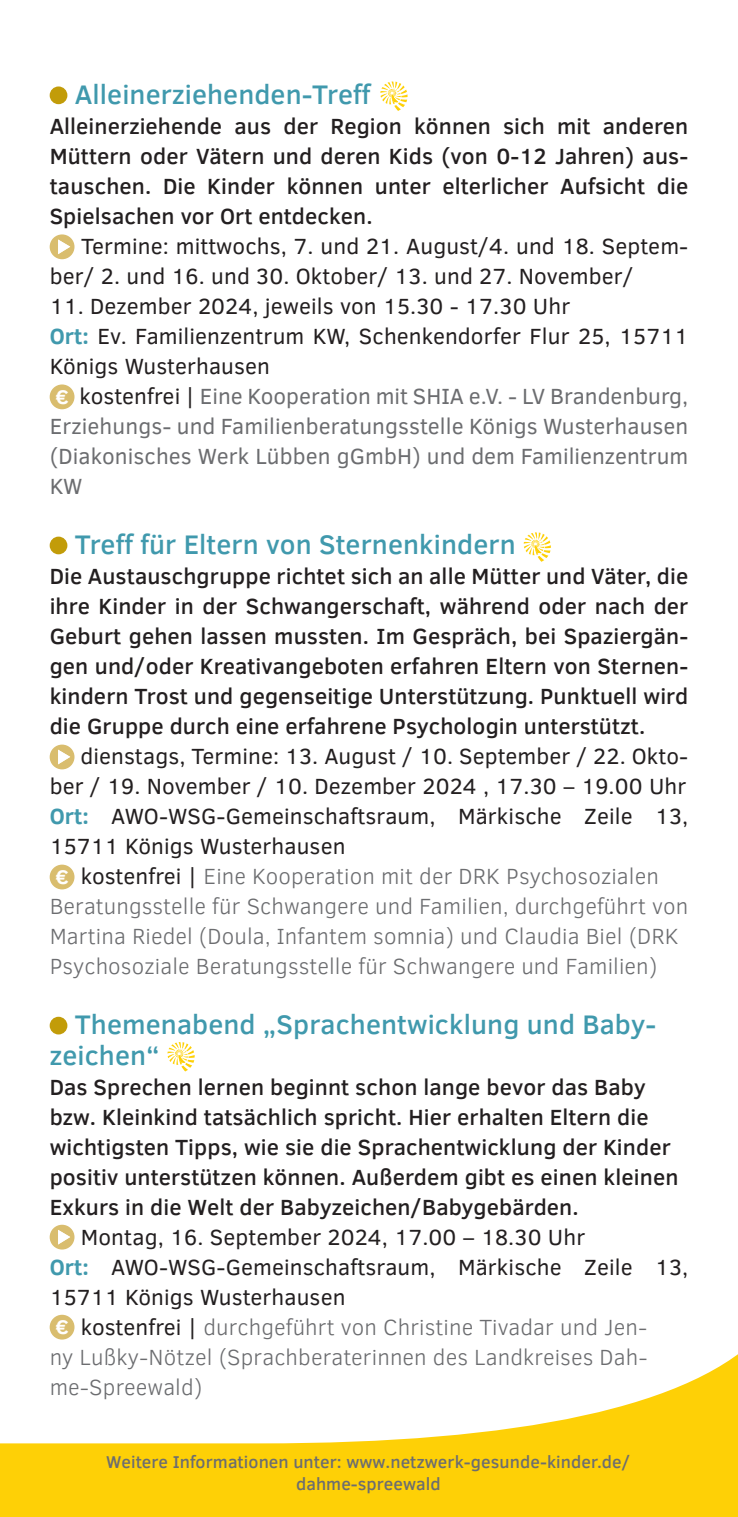
<style>
.page{position:relative;width:738px;height:1517px;background:#fff}
.page>*{position:absolute;margin:0;border:0;box-sizing:border-box;transform-origin:0 0}
.t1{font:500 27.5px/30px "Clear Sans";letter-spacing:.005em;color:#4099ad}
.t2{font:500 22.5px/30px "Clear Sans";letter-spacing:.005em;color:#231f20;text-align:justify}
.t3{font:300 22.5px/30px "Clear Sans";letter-spacing:.005em;color:#6c6d70}
.t4{font:22.5px/30px "Clear Sans";letter-spacing:.005em;color:#231f20}
.t5{font:22.5px/30px "Clear Sans";letter-spacing:.005em;color:#6c6d70}
.t6{font:500 17.5px/22.5px "Clear Sans";letter-spacing:.005em;color:#6c6d70;text-align:center}
.s1{color:#231f20}
.s2{font-weight:700;color:#4099ad}
.s3{font-weight:700;font-size:20.25px;color:#fff}
.s4{font-weight:400;color:#231f20}
.s5{font-weight:300;color:#6c6d70}
</style>
<div class="page">
<svg style="left:0;top:1330px;width:737px;height:187px"></svg>
<div style="left:50px;top:86px;width:17px;height:18px;background:#c29c09;border-radius:50%"></div>
<svg style="left:50px;top:234px;width:24px;height:25px"></svg>
<div style="left:50px;top:384px;width:24px;height:25px;background:#d9bd6e;border-radius:50%"></div>
<div style="left:50px;top:536px;width:17px;height:18px;background:#c29c09;border-radius:50%"></div>
<svg style="left:50px;top:744px;width:24px;height:25px"></svg>
<div style="left:50px;top:864px;width:24px;height:25px;background:#d9bd6e;border-radius:50%"></div>
<div style="left:50px;top:1016px;width:17px;height:18px;background:#c29c09;border-radius:50%"></div>
<svg style="left:50px;top:1224px;width:24px;height:25px"></svg>
<div style="left:50px;top:1314px;width:24px;height:25px;background:#d9bd6e;border-radius:50%"></div>
<svg style="left:380px;top:81px;width:27px;height:30px"></svg>
<svg style="left:523px;top:532px;width:27px;height:30px"></svg>
<svg style="left:167px;top:1042px;width:27px;height:29px"></svg>
<p class="t1" style="left:75px;top:79px;width:298px">Alleinerziehenden-Treff</p>
<p class="t2" style="left:50px;top:111px;width:639px">Alleinerziehende aus der Region können sich mit anderen Müttern oder Vätern und deren Kids (von 0-12 Jahren) aus&shy;tauschen. Die Kinder können unter elterlicher Aufsicht die Spielsachen vor Ort entdecken.</p>
<p class="t4" style="left:50px;top:231px;width:639px;text-indent:32px">Termine: mittwochs, 7. und 21. August/4. und 18. Septem&shy;ber/ 2. und 16. und 30. Oktober/ 13. und 27. November/</p>
<p class="t5" style="left:50px;top:291px;width:639px"><span class="s1">11. Dezember 2024, jeweils von 15.30 - 17.30 Uhr<br></span><span class="s2">Ort:</span> <span class="s1">Ev. Familienzentrum KW, Schenkendorfer Flur 25, 15711<br>Königs Wusterhausen<br></span><span class="s3">€</span> <span class="s1">kostenfrei |</span> Eine Kooperation mit SHIA e.V. - LV Brandenburg, Erziehungs- und Familienberatungsstelle Königs Wusterhausen (Diakonisches Werk Lübben gGmbH) und dem Familienzentrum KW</p>
<p class="t1" style="left:75px;top:529px;width:442px">Treff für Eltern von Sternenkindern</p>
<p class="t2" style="left:50px;top:561px;width:639px">Die Austauschgruppe richtet sich an alle Mütter und Väter, die ihre Kinder in der Schwangerschaft, während oder nach der Geburt gehen lassen mussten. Im Gespräch, bei Spaziergän&shy;gen und/oder Kreativangeboten erfahren Eltern von Sternen&shy;kindern Trost und gegenseitige Unterstützung. Punktuell wird die Gruppe durch eine erfahrene Psychologin unterstützt.</p>
<p class="t3" style="left:50px;top:741px;width:639px;text-indent:31px"><span class="s4">dienstags, Termine: 13. August / 10. September / 22. Okto&shy;ber / 19. November / 10. Dezember 2024 , 17.30 – 19.00 Uhr </span><span class="s2">Ort:</span> <span class="s4">AWO-WSG-Gemeinschaftsraum, Märkische Zeile 13, 15711 Königs Wusterhausen<br></span><span class="s3">€</span> <span class="s4">kostenfrei |</span> Eine Kooperation mit der DRK Psychosozialen Beratungsstelle für Schwangere und Familien, durchgeführt von Martina Riedel (Doula, Infantem somnia) und Claudia Biel (DRK Psychosoziale Beratungsstelle für Schwangere und Familien)</p>
<p class="t1" style="left:50px;top:1009px;width:607px;text-indent:25px">Themenabend „Sprachentwicklung und Baby&shy;zeichen“</p>
<p class="t2" style="left:50px;top:1071px;width:629px;text-align:left">Das Sprechen lernen beginnt schon lange bevor das Baby bzw. Kleinkind tatsächlich spricht. Hier erhalten Eltern die wichtigsten Tipps, wie sie die Sprachentwicklung der Kinder positiv unterstützen können. Außerdem gibt es einen kleinen Exkurs in die Welt der Babyzeichen/Babygebärden.</p>
<p class="t4" style="left:50px;top:1221px;width:639px;text-indent:31px">Montag, 16. September 2024, 17.00 – 18.30 Uhr<br><span class="s2">Ort:</span> AWO-WSG-Gemeinschaftsraum, Märkische Zeile 13, 15711 Königs Wusterhausen<br><span class="s3">€</span> kostenfrei | <span class="s5">durchgeführt von Christine Tivadar und Jen-<br>ny Lußky-Nötzel (Sprachberaterinnen des Landkreises Dah&shy;me-Spreewald)</span></p>
<p class="t6" style="left:106px;top:1450px;width:525px">Weitere Informationen unter: www.netzwerk-gesunde-kinder.de/ dahme-spreewald</p>
</div>
